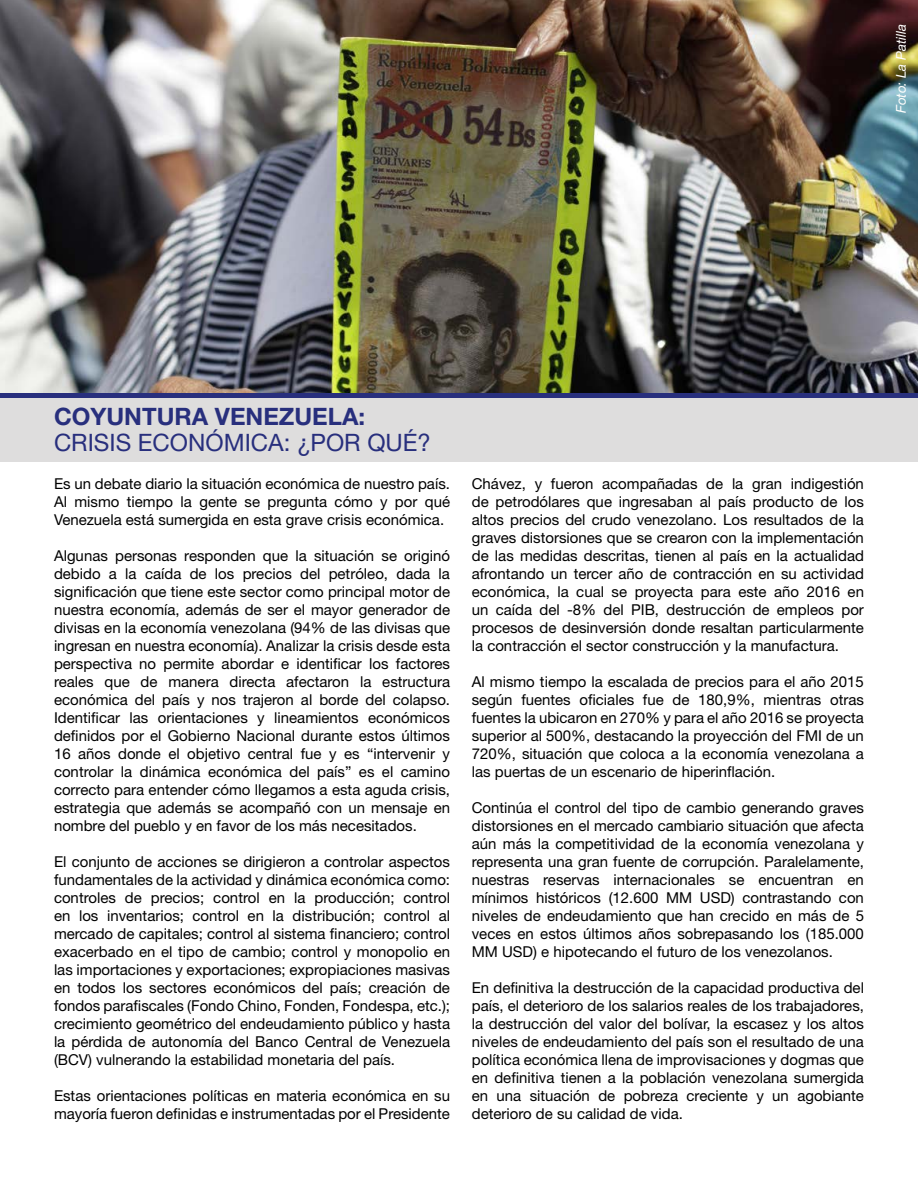
<style>
.page{position:relative;width:918px;height:1188px;background:#fff}
.page>*{position:absolute;margin:0;border:0;box-sizing:border-box;transform-origin:0 0}
.t1{font:24px "Helvetica Neue";color:#282f7d}
.t2{font:700 24px "Helvetica Neue";color:#282f7d}
.t3{font:15px/18px "Helvetica Neue";color:#000;text-align:justify}
.t4{font:italic 13.5px "Helvetica Neue";letter-spacing:-.01em;color:#fffefd}
</style>
<div class="page">
<img style="left:0;top:0;width:918px;height:393px">
<div style="left:0;top:398px;width:918px;height:64px;background:#dedddd"></div>
<div style="left:0;top:393px;width:918px;height:5px;background:#282f7d"></div>
<p class="t4" style="left:891px;top:113px;width:91px;rotate:-90deg">Foto: La Patilla</p>
<h1 class="t2" style="left:54px;top:398px;width:313px">COYUNTURA VENEZUELA:</h1>
<h1 class="t1" style="left:54px;top:425px;width:378px">CRISIS ECONÓMICA: ¿POR QUÉ?</h1>
<p class="t3" style="left:54px;top:476px;width:398px">Es un debate diario la situación económica de nuestro país.<br>Al mismo tiempo la gente se pregunta cómo y por qué Venezuela está sumergida en esta grave crisis económica.</p>
<p class="t3" style="left:54px;top:548px;width:398px">Algunas personas responden que la situación se originó debido a la caída de los precios del petróleo, dada la significación que tiene este sector como principal motor de nuestra economía, además de ser el mayor generador de divisas en la economía venezolana (94% de las divisas que ingresan en nuestra economía). Analizar la crisis desde esta perspectiva no permite abordar e identificar los factores reales que de manera directa afectaron la estructura económica del país y nos trajeron al borde del colapso.<br>Identificar las orientaciones y lineamientos económicos definidos por el Gobierno Nacional durante estos últimos 16 años donde el objetivo central fue y es “intervenir y controlar la dinámica económica del país” es el camino correcto para entender cómo llegamos a esta aguda crisis, estrategia que además se acompañó con un mensaje en nombre del pueblo y en favor de los más necesitados.</p>
<p class="t3" style="left:54px;top:854px;width:398px">El conjunto de acciones se dirigieron a controlar aspectos fundamentales de la actividad y dinámica económica como: controles de precios; control en la producción; control en los inventarios; control en la distribución; control al mercado de capitales; control al sistema financiero; control exacerbado en el tipo de cambio; control y monopolio en las importaciones y exportaciones; expropiaciones masivas en todos los sectores económicos del país; creación de fondos parafiscales (Fondo Chino, Fonden, Fondespa, etc.); crecimiento geométrico del endeudamiento público y hasta la pérdida de autonomía del Banco Central de Venezuela (BCV) vulnerando la estabilidad monetaria del país.</p>
<p class="t3" style="left:54px;top:1088px;width:398px">Estas orientaciones políticas en materia económica en su mayoría fueron definidas e instrumentadas por el Presidente</p>
<p class="t3" style="left:472px;top:476px;width:394px">Chávez, y fueron acompañadas de la gran indigestión de petrodólares que ingresaban al país producto de los altos precios del crudo venezolano. Los resultados de la graves distorsiones que se crearon con la implementación de las medidas descritas, tienen al país en la actualidad afrontando un tercer año de contracción en su actividad económica, la cual se proyecta para este año 2016 en un caída del -8% del PIB, destrucción de empleos por procesos de desinversión donde resaltan particularmente la contracción el sector construcción y la manufactura.</p>
<p class="t3" style="left:472px;top:674px;width:394px">Al mismo tiempo la escalada de precios para el año 2015 según fuentes oficiales fue de 180,9%, mientras otras fuentes la ubicaron en 270% y para el año 2016 se proyecta superior al 500%, destacando la proyección del FMI de un 720%, situación que coloca a la economía venezolana a las puertas de un escenario de hiperinflación.</p>
<p class="t3" style="left:472px;top:800px;width:394px">Continúa el control del tipo de cambio generando graves distorsiones en el mercado cambiario situación que afecta aún más la competitividad de la economía venezolana y representa una gran fuente de corrupción. Paralelamente, nuestras reservas internacionales se encuentran en mínimos históricos (12.600 MM USD) contrastando con niveles de endeudamiento que han crecido en más de 5 veces en estos últimos años sobrepasando los (185.000<br>MM USD) e hipotecando el futuro de los venezolanos.</p>
<p class="t3" style="left:472px;top:980px;width:394px">En definitiva la destrucción de la capacidad productiva del país, el deterioro de los salarios reales de los trabajadores, la destrucción del valor del bolívar, la escasez y los altos niveles de endeudamiento del país son el resultado de una política económica llena de improvisaciones y dogmas que en definitiva tienen a la población venezolana sumergida en una situación de pobreza creciente y un agobiante deterioro de su calidad de vida.</p>
</div>
